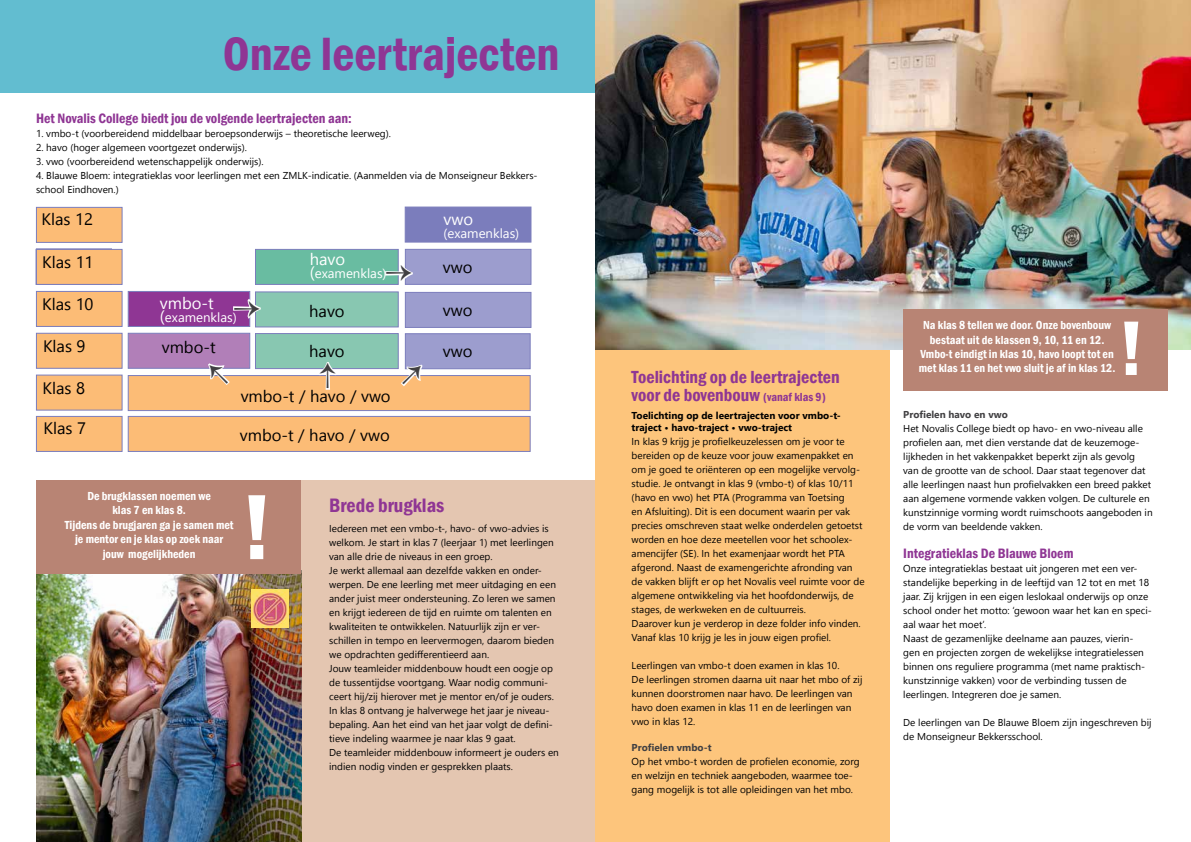
<style>
.page{position:relative;width:1191px;height:842px;background:#fff}
.page>*{position:absolute;margin:0;border:0;box-sizing:border-box;transform-origin:0 0}
.t1{font:600 condensed 95.8px "Franklin Gothic";color:#fff}
.t2{font:600 condensed 80px "Franklin Gothic";color:#fff}
.t3{font:600 condensed 48px "Franklin Gothic";color:#8f3694}
.t4{font:31.1px "Minion Pro";color:#414042}
.t5{font:600 condensed 20px "Franklin Gothic";color:#8f3694}
.t6{font:600 condensed 18px/18px "Franklin Gothic";color:#8f3694}
.t7{font:16.6px "Segoe UI";color:#000}
.t8{font:16.6px "Segoe UI";color:#fff}
.t9{font:600 condensed 14px "Franklin Gothic";color:#8f3694}
.t10{font:13.3px "Segoe UI";color:#fff}
.t11{font:600 condensed 12px/14.4px "Franklin Gothic";color:#fff;text-align:center}
.t12{font:10px/14px "Segoe UI";color:#000}
.t13{font:700 10px/12px "Segoe UI";color:#000}
.t14{font:700 10px "Segoe UI";color:#414042}
.s1{font-size:16.6px}
.s2{font-size:12px}
</style>
<div class="page">
<div style="left:0;top:0;width:1191px;height:92px;background:#62bdd0"></div>
<div style="left:300px;top:480px;width:295px;height:362px;background:#e4c6b1"></div>
<img style="left:37px;top:574px;width:264px;height:268px">
<div style="left:37px;top:480px;width:264px;height:94px;background:#b88474"></div>
<div style="left:595px;top:163px;width:295px;height:679px;background:#fdc57c"></div>
<img style="left:595px;top:0;width:596px;height:349px">
<div style="left:903px;top:309px;width:264px;height:82px;background:#b88474"></div>
<img style="left:252px;top:589px;width:36px;height:38px">
<div style="left:36px;top:375px;width:86px;height:35px;background:#fcbc76;border:1px solid #7b7dbc"></div>
<div style="left:36px;top:333px;width:86px;height:36px;background:#fcbc76;border:1px solid #7b7dbc"></div>
<div style="left:128px;top:416px;width:402px;height:36px;background:#fcbc76;border:1px solid #7b7dbc"></div>
<div style="left:36px;top:416px;width:86px;height:36px;background:#fcbc76;border:1px solid #7b7dbc"></div>
<div style="left:36px;top:249px;width:86px;height:36px;background:#fcbc76;border:1px solid #7b7dbc"></div>
<div style="left:36px;top:207px;width:86px;height:36px;background:#fcbc76;border:1px solid #7b7dbc"></div>
<div style="left:36px;top:291px;width:86px;height:36px;background:#fcbc76;border:1px solid #7b7dbc"></div>
<div style="left:128px;top:333px;width:122px;height:36px;background:#b17fb8;border:1px solid #7b7dbc"></div>
<div style="left:128px;top:291px;width:122px;height:36px;background:#8f3694;border:1px solid #7b7dbc"></div>
<div style="left:128px;top:375px;width:402px;height:36px;background:#fcbc76;border:1px solid #7b7dbc"></div>
<div style="left:255px;top:291px;width:144px;height:36px;background:#88c7b1;border:1px solid #7b7dbc"></div>
<div style="left:255px;top:249px;width:144px;height:36px;background:#69bca1;border:1px solid #7b7dbc"></div>
<div style="left:405px;top:292px;width:126px;height:36px;background:#9c9dce;border:1px solid #7b7dbc"></div>
<div style="left:405px;top:207px;width:126px;height:35px;background:#7b7dbc"></div>
<div style="left:405px;top:249px;width:126px;height:36px;background:#9c9dce;border:1px solid #7b7dbc"></div>
<svg style="left:384px;top:258px;width:30px;height:27px"></svg>
<svg style="left:233px;top:293px;width:28px;height:31px"></svg>
<div style="left:255px;top:333px;width:144px;height:36px;background:#88c7b1;border:1px solid #7b7dbc"></div>
<div style="left:405px;top:333px;width:125px;height:36px;background:#9c9dce;border:1px solid #7b7dbc"></div>
<svg style="left:317px;top:362px;width:24px;height:28px"></svg>
<svg style="left:204px;top:363px;width:29px;height:22px"></svg>
<svg style="left:397px;top:360px;width:30px;height:27px"></svg>
<h3 class="t3" style="left:223px;top:22px;width:338px">Onze leertrajecten</h3>
<h3 class="t9" style="left:36px;top:109px;width:317px">Het Novalis College biedt jou de volgende leertrajecten aan:</h3>
<p class="t12" style="left:36px;top:127px;width:356px">1. vmbo-t (voorbereidend middelbaar beroepsonderwijs – theoretische leerweg).</p>
<p class="t12" style="left:36px;top:141px;width:212px">2. havo (hoger algemeen voortgezet onderwijs).</p>
<p class="t12" style="left:36px;top:155px;width:229px">3. vwo (voorbereidend wetenschappelijk onderwijs).</p>
<p class="t12" style="left:36px;top:169px;width:503px">4. Blauwe Bloem: integratieklas voor leerlingen met een ZMLK-indicatie. (Aanmelden via de Monseigneur Bekkers&shy;school Eindhoven.)</p>
<h3 class="t7" style="left:42px;top:206px;width:53px">Klas 12</h3>
<h3 class="t7" style="left:42px;top:249px;width:53px">Klas 11</h3>
<h3 class="t7" style="left:42px;top:290px;width:53px">Klas 10</h3>
<h3 class="t7" style="left:43px;top:333px;width:44px">Klas 9</h3>
<h3 class="t7" style="left:43px;top:375px;width:44px">Klas 8</h3>
<h3 class="t7" style="left:43px;top:415px;width:44px">Klas 7</h3>
<h3 class="t8" style="left:160px;top:290px;width:55px">vmbo-t</h3>
<h3 class="t10" style="left:160px;top:307px;width:78px"><span class="s1">(</span>examenklas)</h3>
<h3 class="t4" style="left:233px;top:286px;width:29px">→</h3>
<h3 class="t7" style="left:162px;top:334px;width:55px">vmbo-t</h3>
<h3 class="t8" style="left:310px;top:246px;width:37px">havo</h3>
<h3 class="t10" style="left:310px;top:263px;width:78px"><span class="s1">(</span>examenklas)</h3>
<h3 class="t4" style="left:385px;top:251px;width:29px">→</h3>
<h3 class="t8" style="left:443px;top:205px;width:31px">vwo</h3>
<h3 class="t10" style="left:443px;top:222px;width:77px">(examenklas)</h3>
<h3 class="t7" style="left:443px;top:254px;width:31px">vwo</h3>
<h3 class="t7" style="left:309px;top:298px;width:37px">havo</h3>
<h3 class="t7" style="left:443px;top:297px;width:31px">vwo</h3>
<h3 class="t7" style="left:309px;top:338px;width:37px">havo</h3>
<h3 class="t7" style="left:443px;top:338px;width:31px">vwo</h3>
<h3 class="t4" style="left:305px;top:389px;width:29px;rotate:-90deg">→</h3>
<h3 class="t7" style="left:241px;top:383px;width:151px">vmbo-t / havo / vwo</h3>
<h3 class="t7" style="left:240px;top:422px;width:151px">vmbo-t / havo / vwo</h3>
<p class="t11" style="left:65px;top:489px;width:170px">De brugklassen noemen we<br>klas 7 en klas 8.<br>Tijdens de brugjaren ga je samen met je mentor en je klas op zoek naar jouw mogelijkheden</p>
<h1 class="t1" style="left:240px;top:463px;width:34px">!</h1>
<h3 class="t5" style="left:329px;top:492px;width:117px">Brede brugklas</h3>
<p class="t12" style="left:329px;top:521px;width:231px">Iedereen met een vmbo-t-, havo- of vwo-advies is welkom. Je start in klas 7 (leerjaar 1) met leerlingen van alle drie de niveaus in een groep.<br>Je werkt allemaal aan dezelfde vakken en onder&shy;werpen. De ene leerling met meer uitdaging en een ander juist meer ondersteuning. Zo leren we samen en krijgt iedereen de tijd en ruimte om talenten en kwaliteiten te ontwikkelen. Natuurlijk zijn er ver&shy;schillen in tempo en leervermogen, daarom bieden we opdrachten gedifferentieerd aan.<br>Jouw teamleider middenbouw houdt een oogje op de tussentijdse voortgang. Waar nodig communi&shy;ceert hij/zij hierover met je mentor en/of je ouders.<br>In klas 8 ontvang je halverwege het jaar je niveau&shy;bepaling. Aan het eind van het jaar volgt de defini&shy;tieve indeling waarmee je naar klas 9 gaat.<br>De teamleider middenbouw informeert je ouders en indien nodig vinden er gesprekken plaats.</p>
<h3 class="t6" style="left:631px;top:368px;width:210px">Toelichting op de leertrajecten voor de bovenbouw <span class="s2">(vanaf klas 9)</span></h3>
<p class="t13" style="left:631px;top:410px;width:211px">Toelichting op de leertrajecten voor vmbo-t&shy;traject • havo-traject • vwo-traject</p>
<p class="t12" style="left:631px;top:434px;width:234px">In klas 9 krijg je profielkeuzelessen om je voor te bereiden op de keuze voor jouw examenpakket en om je goed te oriënteren op een mogelijke vervolg&shy;studie. Je ontvangt in klas 9 (vmbo-t) of klas 10/11 (havo en vwo) het PTA (Programma van Toetsing<br>en Afsluiting). Dit is een document waarin per vak precies omschreven staat welke onderdelen getoetst worden en hoe deze meetellen voor het schoolex&shy;amencijfer (SE). In het examenjaar wordt het PTA afgerond. Naast de examengerichte afronding van de vakken blijft er op het Novalis veel ruimte voor de algemene ontwikkeling via het hoofdonderwijs, de stages, de werkweken en de cultuurreis.<br>Daarover kun je verderop in deze folder info vinden.<br>Vanaf klas 10 krijg je les in jouw eigen profiel.</p>
<p class="t12" style="left:631px;top:658px;width:232px">Leerlingen van vmbo-t doen examen in klas 10.<br>De leerlingen stromen daarna uit naar het mbo of zij kunnen doorstromen naar havo. De leerlingen van havo doen examen in klas 11 en de leerlingen van vwo in klas 12.</p>
<p class="t14" style="left:631px;top:740px;width:82px">Profielen vmbo-t</p>
<p class="t12" style="left:631px;top:754px;width:230px">Op het vmbo-t worden de profielen economie, zorg en welzijn en techniek aangeboden, waarmee toe&shy;gang mogelijk is tot alle opleidingen van het mbo.</p>
<p class="t11" style="left:919px;top:318px;width:198px">Na klas 8 tellen we door. Onze bovenbouw bestaat uit de klassen 9, 10, 11 en 12.<br>Vmbo-t eindigt in klas 10, havo loopt tot en met klas 11 en het vwo sluit je af in klas 12.</p>
<h2 class="t2" style="left:1117px;top:295px;width:29px">!</h2>
<p class="t14" style="left:903px;top:406px;width:106px">Profielen havo en vwo</p>
<p class="t12" style="left:903px;top:421px;width:251px">Het Novalis College biedt op havo- en vwo-niveau alle profielen aan, met dien verstande dat de keuzemoge&shy;lijkheden in het vakkenpakket beperkt zijn als gevolg van de grootte van de school. Daar staat tegenover dat alle leerlingen naast hun profielvakken een breed pakket aan algemene vormende vakken volgen. De culturele en kunstzinnige vorming wordt ruimschoots aangeboden in de vorm van beeldende vakken.</p>
<h3 class="t9" style="left:903px;top:544px;width:172px">Integratieklas De Blauwe Bloem</h3>
<p class="t12" style="left:903px;top:561px;width:250px">Onze integratieklas bestaat uit jongeren met een ver&shy;standelijke beperking in de leeftijd van 12 tot en met 18 jaar. Zij krijgen in een eigen leslokaal onderwijs op onze school onder het motto: ‘gewoon waar het kan en speci&shy;aal waar het moet’.<br>Naast de gezamenlijke deelname aan pauzes, vierin&shy;gen en projecten zorgen de wekelijkse integratielessen binnen ons reguliere programma (met name praktisch&shy;kunstzinnige vakken) voor de verbinding tussen de leerlingen. Integreren doe je samen.</p>
<p class="t12" style="left:903px;top:715px;width:250px">De leerlingen van De Blauwe Bloem zijn ingeschreven bij de Monseigneur Bekkersschool.</p>
</div>
